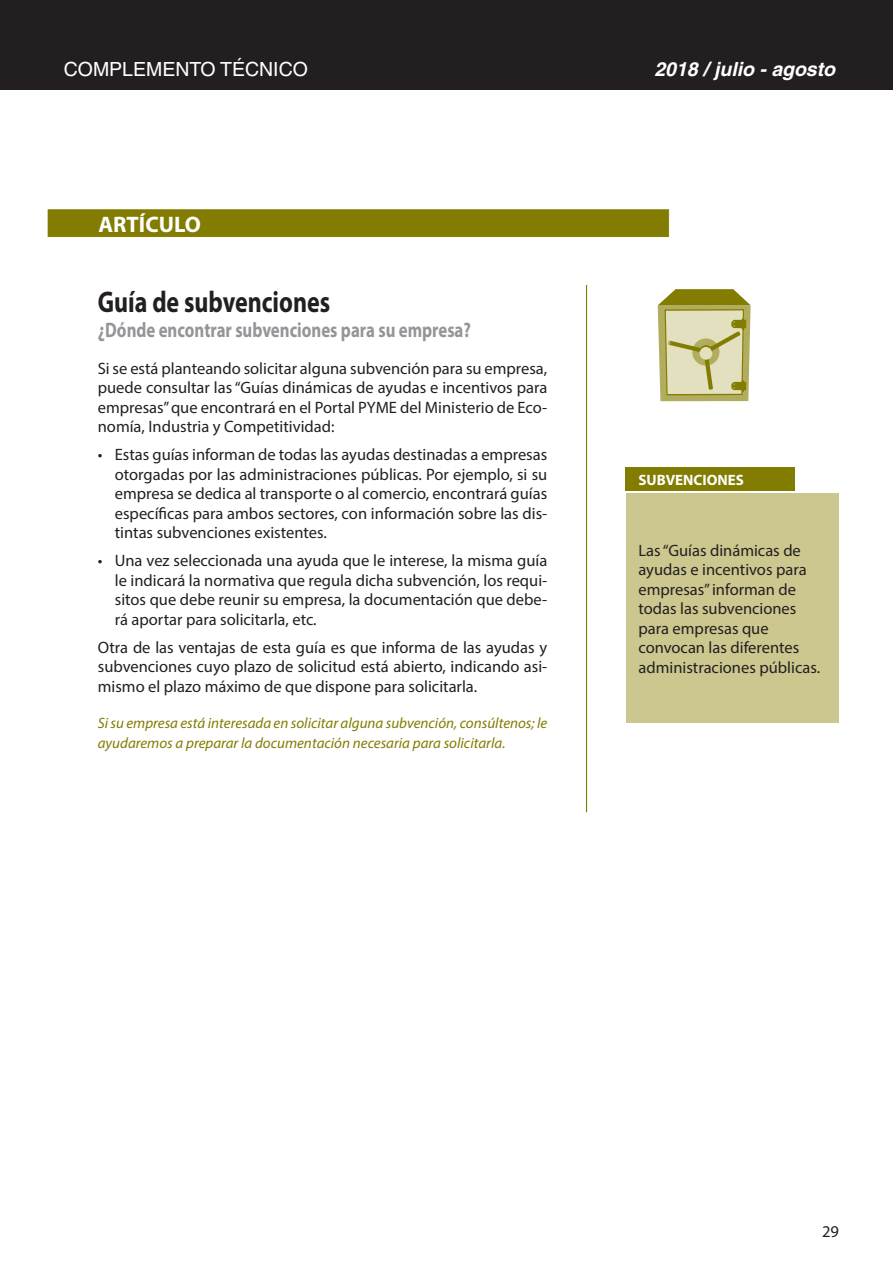
<style>
.page{position:relative;width:893px;height:1263px;background:#fff}
.page>*{position:absolute;margin:0;border:0;box-sizing:border-box;transform-origin:0 0}
.t1{font:700 30px "Myriad Pro";color:#231f20;scale:.8 1}
.t2{font:700 22.5px "Myriad Pro";color:#fff}
.t3{font:700 21px "Myriad Pro";color:#939598;scale:.8 1}
.t4{font:19.5px "Helvetica";color:#fff}
.t5{font:italic 700 19.5px "Helvetica";color:#fff}
.t6{font:16.5px/19.5px "Myriad Pro";color:#231f20;text-align:justify}
.t7{font:italic 15px/19.5px "Myriad Pro";color:#827c00}
.t8{font:700 15px "Myriad Pro";color:#fff}
</style>
<div class="page">
<div style="left:0;top:0;width:893px;height:89px;background:#231f20"></div>
<div style="left:47px;top:209px;width:622px;height:28px;background:#827c00"></div>
<div style="left:47px;top:208px;width:623px;height:30px;border:1px solid #fff"></div>
<hr style="left:586px;top:285px;width:1px;height:527px;background:#827c00">
<div style="left:626px;top:468px;width:169px;height:23px;background:#827c00"></div>
<div style="left:626px;top:493px;width:212px;height:230px;background:#ccc78e"></div>
<svg style="left:658px;top:289px;width:93px;height:112px;background:#c4c084"></svg>
<p class="t4" style="left:64px;top:58px;width:246px">COMPLEMENTO TÉCNICO</p>
<p class="t5" style="left:654px;top:57px;width:182px">2018 / julio - agosto</p>
<h2 class="t2" style="left:99px;top:209px;width:104px">ARTÍCULO</h2>
<h1 class="t1" style="left:98px;top:282px;width:292px">Guía de subvenciones</h1>
<p class="t3" style="left:98px;top:316px;width:468px">¿Dónde encontrar subvenciones para su empresa?</p>
<p class="t6" style="left:98px;top:358px;width:451px">Si se está planteando solicitar alguna subvención para su empresa, puede consultar las “Guías dinámicas de ayudas e incentivos para empresas” que encontrará en el Portal PYME del Ministerio de Eco&shy;nomía, Industria y Competitividad:</p>
<p class="t6" style="left:115px;top:445px;width:434px;text-indent:-17px">• Estas guías informan de todas las ayudas destinadas a empresas otorgadas por las administraciones públicas. Por ejemplo, si su empresa se dedica al transporte o al comercio, encontrará guías específicas para ambos sectores, con información sobre las dis&shy;tintas subvenciones existentes.</p>
<p class="t6" style="left:115px;top:551px;width:434px;text-indent:-17px">• Una vez seleccionada una ayuda que le interese, la misma guía le indicará la normativa que regula dicha subvención, los requi&shy;sitos que debe reunir su empresa, la documentación que debe&shy;rá aportar para solicitarla, etc.</p>
<p class="t6" style="left:98px;top:637px;width:451px">Otra de las ventajas de esta guía es que informa de las ayudas y subvenciones cuyo plazo de solicitud está abierto, indicando asi&shy;mismo el plazo máximo de que dispone para solicitarla.</p>
<p class="t7" style="left:98px;top:713px;width:451px">Si su empresa está interesada en solicitar alguna subvención, consúltenos; le ayudaremos a preparar la documentación necesaria para solicitarla.</p>
<p class="t8" style="left:638px;top:470px;width:107px">SUBVENCIONES</p>
<p class="t6" style="left:638px;top:540px;width:183px;text-align:left">Las “Guías dinámicas de ayudas e incentivos para empresas” informan de todas las subvenciones para empresas que convocan las diferentes administraciones públicas.</p>
<p class="t6" style="left:822px;top:1221px;width:18px">29</p>
</div>
